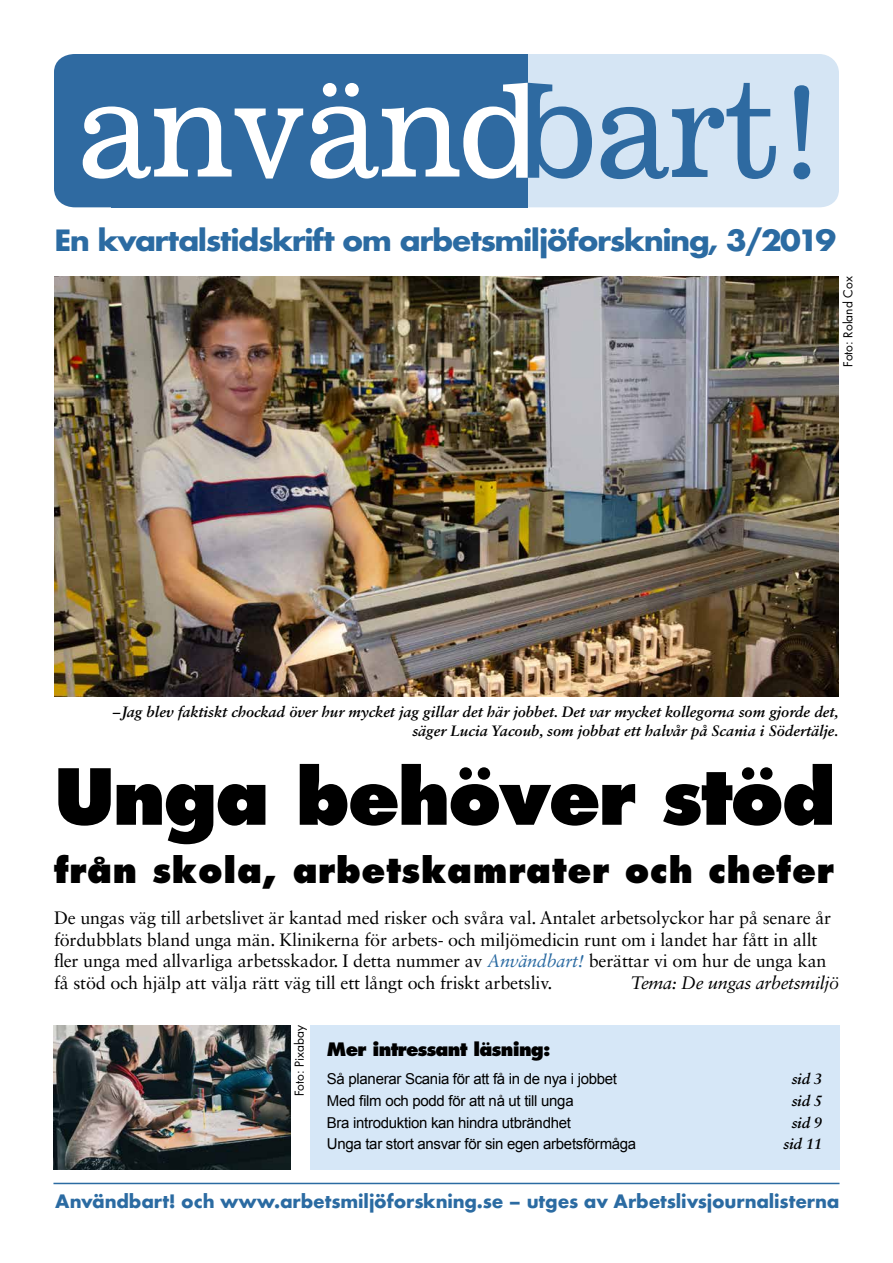
<style>
.page{position:relative;width:893px;height:1263px;background:#fff}
.page>*{position:absolute;margin:0;border:0;box-sizing:border-box;transform-origin:0 0}
.t1{font:800 75px "Futura";letter-spacing:-.03em;color:#000}
.t2{font:800 34.5px "Futura";letter-spacing:.02em;color:#000}
.t3{font:700 28.5px "Futura";letter-spacing:-.05em;color:#2b6ba2;scale:1.07 1}
.t4{font:18px/21.6px "Sabon LT Std";letter-spacing:-.01em;color:#000}
.t5{font:700 18px "Futura";letter-spacing:-.01em;color:#2b6ba2}
.t6{font:italic 18px "Sabon LT Std";letter-spacing:-.02em;color:#000}
.t7{font:800 18px "Futura";letter-spacing:-.04em;color:#000}
.t8{font:italic 700 15px/18px "Sabon LT Std";color:#000;text-align:right}
.t9{font:15px "Arial";letter-spacing:-.02em;color:#000}
.t10{font:12px "Futura";color:#000}
.s1{font-style:italic;color:#2b6ba2}
</style>
<div class="page">
<div style="left:528px;top:54px;width:311px;height:153px;background:#d5e5f4"></div>
<div style="left:54px;top:54px;width:57px;height:153px;background:#2f6aa1"></div>
<div style="left:111px;top:54px;width:417px;height:153px;background:#2f6aa1"></div>
<svg style="left:83px;top:106px;width:220px;height:73px"></svg>
<svg style="left:601px;top:83px;width:175px;height:96px;background:#9fbdd9"></svg>
<svg style="left:793px;top:85px;width:17px;height:94px;background:#729cc3"></svg>
<svg style="left:310px;top:83px;width:282px;height:96px"></svg>
<img style="left:53px;top:1025px;width:237px;height:145px">
<div style="left:310px;top:1025px;width:529px;height:145px;background:#d6e7f7"></div>
<hr style="left:53px;top:1183px;width:786px;height:1px;background:#2b6ba2">
<img style="left:54px;top:276px;width:785px;height:421px">
<h3 class="t3" style="left:54px;top:220px;width:732px">En kvartalstidskrift om arbetsmiljöforskning, 3/2019</h3>
<p class="t10" style="left:840px;top:367px;width:92px;rotate:-90deg">Foto: Roland Cox</p>
<p class="t8" style="left:113px;top:703px;width:727px">–Jag blev faktiskt chockad över hur mycket jag gillar det här jobbet. Det var mycket kollegorna som gjorde det, säger Lucia Yacoub, som jobbat ett halvår på Scania i Södertälje.</p>
<h1 class="t1" style="left:54px;top:750px;width:783px">Unga behöver stöd</h1>
<h2 class="t2" style="left:54px;top:849px;width:781px">från skola, arbetskamrater och chefer</h2>
<p class="t4" style="left:54px;top:907px;width:779px">De ungas väg till arbetslivet är kantad med risker och svåra val. Antalet arbetsolyckor har på senare år fördubblats bland unga män. Klinikerna för arbets- och miljömedicin runt om i landet har fått in allt fler unga med allvarliga arbetsskador. I detta nummer av <span class="s1">Användbart!</span> berättar vi om hur de unga kan få stöd och hjälp att välja rätt väg till ett långt och friskt arbetsliv.</p>
<p class="t6" style="left:631px;top:972px;width:210px">Tema: De ungas arbetsmiljö</p>
<p class="t10" style="left:291px;top:1096px;width:73px;rotate:-90deg">Foto: Pixabay</p>
<p class="t7" style="left:327px;top:1038px;width:225px">Mer intressant läsning:</p>
<p class="t9" style="left:327px;top:1069px;width:292px">Så planerar Scania för att få in de nya i jobbet</p>
<p class="t8" style="left:792px;top:1070px;width:32px">sid 3</p>
<p class="t9" style="left:327px;top:1091px;width:248px">Med film och podd för att nå ut till unga</p>
<p class="t8" style="left:792px;top:1091px;width:32px">sid 5</p>
<p class="t9" style="left:327px;top:1112px;width:246px">Bra introduktion kan hindra utbrändhet</p>
<p class="t8" style="left:792px;top:1113px;width:32px">sid 9</p>
<p class="t9" style="left:327px;top:1134px;width:311px">Unga tar stort ansvar för sin egen arbetsförmåga</p>
<p class="t8" style="left:784px;top:1135px;width:40px">sid 11</p>
<p class="t5" style="left:55px;top:1188px;width:786px">Användbart! och www.arbetsmiljöforskning.se – utges av Arbetslivsjournalisterna</p>
</div>
